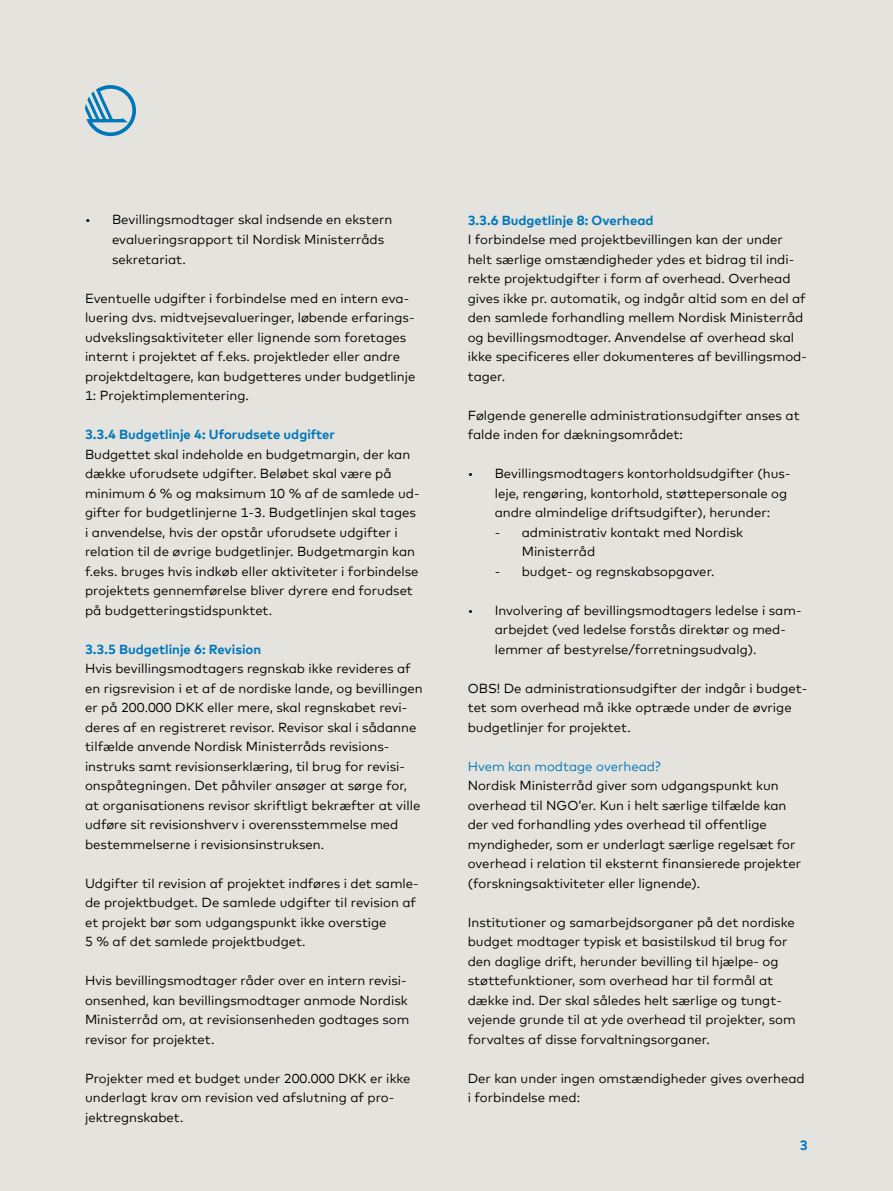
<style>
.page{position:relative;width:893px;height:1191px;background:#e4e3de}
.page>*{position:absolute;margin:0;border:0;box-sizing:border-box;transform-origin:0 0}
.t1{font:700 13.5px "Mark Offc Pro";color:#07b}
.t2{font:13.2px/19.5px "Mark Offc Pro";color:#000}
.t3{font:700 13.2px "Mark Offc Pro";color:#07b}
.t4{font:13.2px "Mark Offc Pro";color:#07b}
</style>
<div class="page">
<svg style="left:85px;top:85px;width:51px;height:51px"></svg>
<p class="t2" style="left:112px;top:209px;width:282px;text-indent:-27px">• Bevillingsmodtager skal indsende en ekstern evalueringsrapport til Nordisk Ministerråds sekretariat.</p>
<p class="t2" style="left:85px;top:287px;width:332px">Eventuelle udgifter i forbindelse med en intern eva&shy;luering dvs. midtvejsevalueringer, løbende erfarings&shy;udvekslingsaktiviteter eller lignende som foretages internt i projektet af f.eks. projektleder eller andre projektdeltagere, kan budgetteres under budgetlinje 1: Projektimplementering.</p>
<p class="t3" style="left:85px;top:424px;width:252px">3.3.4 Budgetlinje 4: Uforudsete udgifter</p>
<p class="t2" style="left:85px;top:443px;width:336px">Budgettet skal indeholde en budgetmargin, der kan dække uforudsete udgifter. Beløbet skal være på minimum 6 % og maksimum 10 % af de samlede ud&shy;gifter for budgetlinjerne 1-3. Budgetlinjen skal tages i anvendelse, hvis der opstår uforudsete udgifter i relation til de øvrige budgetlinjer. Budgetmargin kan f.eks. bruges hvis indkøb eller aktiviteter i forbindelse projektets gennemførelse bliver dyrere end forudset på budgetteringstidspunktet.</p>
<p class="t3" style="left:85px;top:639px;width:178px">3.3.5 Budgetlinje 6: Revision</p>
<p class="t2" style="left:85px;top:657px;width:339px">Hvis bevillingsmodtagers regnskab ikke revideres af en rigsrevision i et af de nordiske lande, og bevillingen er på 200.000 DKK eller mere, skal regnskabet revi&shy;deres af en registreret revisor. Revisor skal i sådanne tilfælde anvende Nordisk Ministerråds revisions&shy;instruks samt revisionserklæring, til brug for revisi&shy;onspåtegningen. Det påhviler ansøger at sørge for, at organisationens revisor skriftligt bekræfter at ville udføre sit revisionshverv i overensstemmelse med bestemmelserne i revisionsinstruksen.</p>
<p class="t2" style="left:85px;top:872px;width:335px">Udgifter til revision af projektet indføres i det samle&shy;de projektbudget. De samlede udgifter til revision af et projekt bør som udgangspunkt ikke overstige<br>5 % af det samlede projektbudget.</p>
<p class="t2" style="left:85px;top:970px;width:326px">Hvis bevillingsmodtager råder over en intern revisi&shy;onsenhed, kan bevillingsmodtager anmode Nordisk Ministerråd om, at revisionsenheden godtages som revisor for projektet.</p>
<p class="t2" style="left:85px;top:1067px;width:327px">Projekter med et budget under 200.000 DKK er ikke underlagt krav om revision ved afslutning af pro&shy;jektregnskabet.</p>
<p class="t3" style="left:468px;top:210px;width:187px">3.3.6 Budgetlinje 8: Overhead</p>
<p class="t2" style="left:468px;top:229px;width:341px">I forbindelse med projektbevillingen kan der under helt særlige omstændigheder ydes et bidrag til indi&shy;rekte projektudgifter i form af overhead. Overhead gives ikke pr. automatik, og indgår altid som en del af den samlede forhandling mellem Nordisk Ministerråd og bevillingsmodtager. Anvendelse af overhead skal ikke specificeres eller dokumenteres af bevillingsmod&shy;tager.</p>
<p class="t2" style="left:468px;top:404px;width:333px">Følgende generelle administrationsudgifter anses at falde inden for dækningsområdet:</p>
<p class="t2" style="left:495px;top:463px;width:297px;text-indent:-27px">• Bevillingsmodtagers kontorholdsudgifter (hus&shy;leje, rengøring, kontorhold, støttepersonale og andre almindelige driftsudgifter), herunder:</p>
<p class="t2" style="left:522px;top:521px;width:223px;text-indent:-27px">- administrativ kontakt med Nordisk<br>Ministerråd</p>
<p class="t2" style="left:495px;top:560px;width:221px">- budget- og regnskabsopgaver.</p>
<p class="t2" style="left:495px;top:599px;width:308px;text-indent:-27px">• Involvering af bevillingsmodtagers ledelse i sam&shy;arbejdet (ved ledelse forstås direktør og med&shy;lemmer af bestyrelse/forretningsudvalg).</p>
<p class="t2" style="left:468px;top:677px;width:341px">OBS! De administrationsudgifter der indgår i budget&shy;tet som overhead må ikke optræde under de øvrige budgetlinjer for projektet.</p>
<p class="t4" style="left:468px;top:756px;width:195px">Hvem kan modtage overhead?</p>
<p class="t2" style="left:468px;top:775px;width:335px">Nordisk Ministerråd giver som udgangspunkt kun overhead til NGO’er. Kun i helt særlige tilfælde kan der ved forhandling ydes overhead til offentlige myndigheder, som er underlagt særlige regelsæt for overhead i relation til eksternt finansierede projekter (forskningsaktiviteter eller lignende).</p>
<p class="t2" style="left:468px;top:911px;width:329px">Institutioner og samarbejdsorganer på det nordiske budget modtager typisk et basistilskud til brug for den daglige drift, herunder bevilling til hjælpe- og støttefunktioner, som overhead har til formål at dække ind. Der skal således helt særlige og tungt&shy;vejende grunde til at yde overhead til projekter, som forvaltes af disse forvaltningsorganer.</p>
<p class="t2" style="left:468px;top:1067px;width:339px">Der kan under ingen omstændigheder gives overhead i forbindelse med:</p>
<p class="t1" style="left:800px;top:1134px;width:10px">3</p>
</div>
